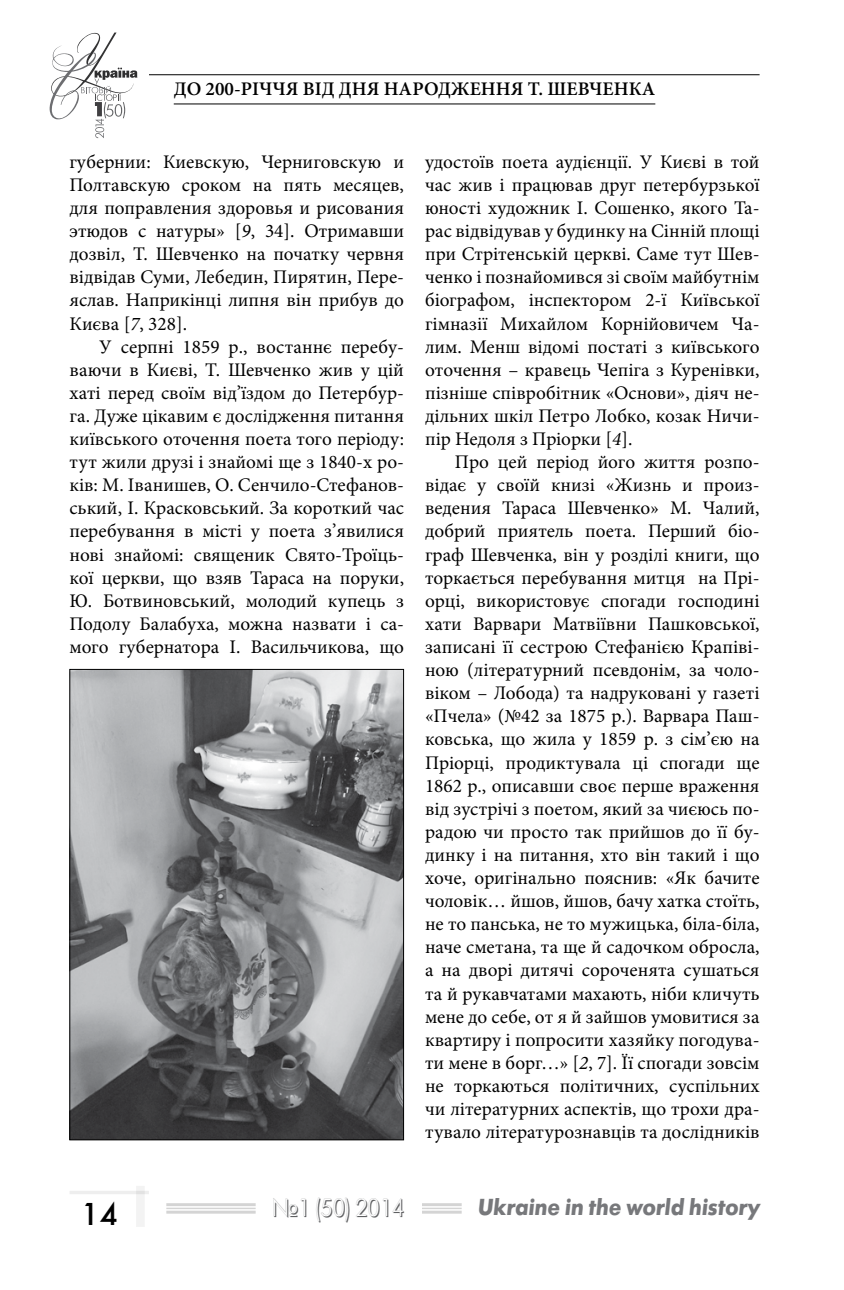
<style>
.page{position:relative;width:844px;height:1290px;background:#fff}
.page>*{position:absolute;margin:0;border:0;box-sizing:border-box;transform-origin:0 0}
.t1{font:31.5px "Futura Futuris";color:#000}
.t2{font:24.5px "Futura Futuris Shadow";color:#5f6062;scale:.93 1}
.t3{font:italic 700 23.1px "Futura Futuris";color:#77787b;scale:.91 1}
.t4{font:19.25px/23.1px "Minion Pro";color:#000;text-align:justify}
.t5{font:600 19.25px "Minion Pro";color:#000}
.s1{font-style:italic}
</style>
<div class="page">
<hr style="left:67px;top:74px;width:692px;height:1px;background:#000">
<hr style="left:166px;top:1203px;width:89px;height:3px;background:#000">
<hr style="left:166px;top:1207px;width:89px;height:2px;background:#000">
<hr style="left:166px;top:1210px;width:89px;height:3px;background:#000">
<hr style="left:422px;top:1203px;width:39px;height:3px;background:#000">
<hr style="left:422px;top:1207px;width:39px;height:2px;background:#000">
<hr style="left:422px;top:1210px;width:39px;height:3px;background:#000">
<div style="left:136px;top:1186px;width:9px;height:41px;background:#f3f3f3"></div>
<hr style="left:69px;top:1191px;width:80px;height:3px;background:#000">
<div style="left:27px;top:27px;width:122px;height:118px;background:#fff"></div>
<svg style="left:50px;top:33px;width:87px;height:105px"></svg>
<hr style="left:174px;top:103px;width:481px;height:1px;background:#000">
<img style="left:71px;top:671px;width:331px;height:467px">
<div style="left:69px;top:669px;width:335px;height:471px;border:1px solid #000"></div>
<p class="t5" style="left:174px;top:76px;width:482px">ДО 200-РІЧЧЯ ВІД ДНЯ НАРОДЖЕННЯ Т. ШЕВЧЕНКА</p>
<p class="t4" style="left:69px;top:150px;width:336px">губернии: Киевскую, Черниговскую и Полтавскую сроком на пять месяцев, для поправления здоровья и рисования этюдов с натуры» [<span class="s1">9</span>, 34]. Отримавши дозвіл, Т. Шевченко на початку червня відвідав Суми, Лебедин, Пирятин, Пере&shy;яслав. Наприкінці липня він прибув до Києва [<span class="s1">7</span>, 328].</p>
<p class="t4" style="left:69px;top:335px;width:336px;text-indent:30px">У серпні 1859 р., востаннє перебу&shy;ваючи в Києві, Т. Шевченко жив у цій хаті перед своїм від’їздом до Петербур&shy;га. Дуже цікавим є дослідження питання київського оточення поета того періоду: тут жили друзі і знайомі ще з 1840-х ро&shy;ків: М. Іванишев, О. Сенчило-Стефанов&shy;ський, І. Красковський. За короткий час перебування в місті у поета з’явилися нові знайомі: священик Свято-Троїць&shy;кої церкви, що взяв Тараса на поруки, Ю. Ботвиновський, молодий купець з Подолу Балабуха, можна назвати і са&shy;мого губернатора І. Васильчикова, що</p>
<p class="t4" style="left:425px;top:150px;width:336px">удостоїв поета аудієнції. У Києві в той час жив і працював друг петербурзької юності художник І. Сошенко, якого Та&shy;рас відвідував у будинку на Сінній площі при Стрітенській церкві. Саме тут Шев&shy;ченко і познайомився зі своїм майбутнім біографом, інспектором 2-ї Київської гімназії Михайлом Корнійовичем Ча&shy;лим. Менш відомі постаті з київського оточення – кравець Чепіга з Куренівки, пізніше співробітник «Основи», діяч не&shy;дільних шкіл Петро Лобко, козак Ничи&shy;пір Недоля з Пріорки [<span class="s1">4</span>].</p>
<p class="t4" style="left:425px;top:450px;width:336px;text-indent:30px">Про цей період його життя розпо&shy;відає у своїй книзі «Жизнь и произ&shy;ведения Тараса Шевченко» М. Чалий, добрий приятель поета. Перший біо&shy;граф Шевченка, він у розділі книги, що торкається перебування митця на Прі&shy;орці, використовує спогади господині хати Варвари Матвіївни Пашковської, записані її сестрою Стефанією Крапіві&shy;ною (літературний псевдонім, за чоло&shy;віком – Лобода) та надруковані у газеті «Пчела» (№42 за 1875 р.). Варвара Паш&shy;ковська, що жила у 1859 р. з сім’єю на Пріорці, продиктувала ці спогади ще 1862 р., описавши своє перше враження від зустрічі з поетом, який за чиєюсь по&shy;радою чи просто так прийшов до її бу&shy;динку і на питання, хто він такий і що хоче, оригінально пояснив: «Як бачите чоловік… йшов, йшов, бачу хатка стоїть, не то панська, не то мужицька, біла-біла, наче сметана, та ще й садочком обросла, а на дворі дитячі сороченята сушаться та й рукавчатами махають, ніби кличуть мене до себе, от я й зайшов умовитися за квартиру і попросити хазяйку погодува&shy;ти мене в борг…» [<span class="s1">2</span>, 7]. Її спогади зовсім не торкаються політичних, суспільних чи літературних аспектів, що трохи дра&shy;тувало літературознавців та дослідників</p>
<h1 class="t1" style="left:81px;top:1194px;width:39px">14</h1>
<p class="t2" style="left:272px;top:1194px;width:144px">№1 (50) 2014</p>
<p class="t3" style="left:478px;top:1193px;width:311px">Ukraine in the world history</p>
</div>
